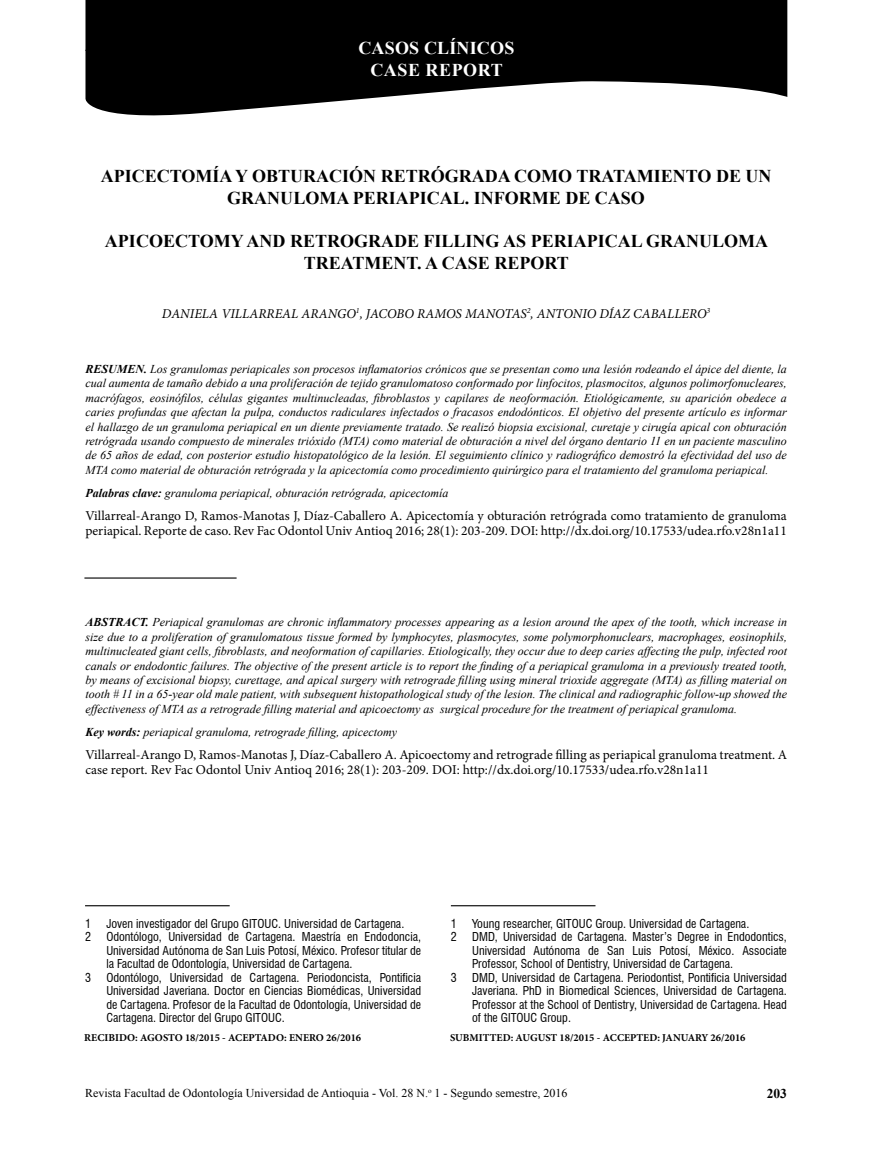
<style>
.page{position:relative;width:872px;height:1149px;background:#fff}
.page>*{position:absolute;margin:0;border:0;box-sizing:border-box;transform-origin:0 0}
.t1{font:700 18px/21.6px "Times New Roman";color:#000;text-align:center}
.t2{font:700 18px/21.6px "Times New Roman";letter-spacing:.01em;color:#fff;text-align:center}
.t3{font:13.5px/15px "Minion Pro";color:#000}
.t4{font:italic 13.5px "Minion Pro";color:#000}
.t5{font:700 13.5px "Times New Roman";color:#000}
.t6{font:italic 12px/14.4px "Times New Roman";color:#000;text-align:justify}
.t7{font:condensed 12px/13.5px "Swiss 721 BT";color:#000;text-align:justify}
.t8{font:12px "Times New Roman";color:#000}
.t9{font:700 10.5px "Minion Pro";color:#000}
.s1{font-weight:700}
</style>
<div class="page">
<hr style="left:84px;top:577px;width:153px;height:1px;background:#000">
<hr style="left:85px;top:904px;width:145px;height:2px;background:#000">
<hr style="left:451px;top:904px;width:144px;height:2px;background:#000">
<svg style="left:85px;top:0;width:702px;height:116px;fill:#000"></svg>
<h1 class="t2" style="left:358px;top:37px;width:157px">CASOS CLÍNICOS<br>CASE REPORT</h1>
<h1 class="t1" style="left:101px;top:165px;width:672px">APICECTOMÍA Y OBTURACIÓN RETRÓGRADA COMO TRATAMIENTO DE UN<br>GRANULOMA PERIAPICAL. INFORME DE CASO</h1>
<h1 class="t1" style="left:105px;top:230px;width:665px">APICOECTOMY AND RETROGRADE FILLING AS PERIAPICAL GRANULOMA<br>TREATMENT. A CASE REPORT</h1>
<p class="t4" style="left:162px;top:304px;width:550px">DANIELA VILLARREAL ARANGO<sup>1</sup>, JACOBO RAMOS MANOTAS<sup>2</sup>, ANTONIO DÍAZ CABALLERO<sup>3</sup></p>
<p class="t6" style="left:85px;top:361px;width:703px"><span class="s1">RESUMEN.</span> Los granulomas periapicales son procesos inflamatorios crónicos que se presentan como una lesión rodeando el ápice del diente, la cual aumenta de tamaño debido a una proliferación de tejido granulomatoso conformado por linfocitos, plasmocitos, algunos polimorfonucleares, macrófagos, eosinófilos, células gigantes multinucleadas, fibroblastos y capilares de neoformación. Etiológicamente, su aparición obedece a caries profundas que afectan la pulpa, conductos radiculares infectados o fracasos endodónticos. El objetivo del presente artículo es informar el hallazgo de un granuloma periapical en un diente previamente tratado. Se realizó biopsia excisional, curetaje y cirugía apical con obturación retrógrada usando compuesto de minerales trióxido (MTA) como material de obturación a nivel del órgano dentario 11 en un paciente masculino de 65 años de edad, con posterior estudio histopatológico de la lesión. El seguimiento clínico y radiográfico demostró la efectividad del uso de MTA como material de obturación retrógrada y la apicectomía como procedimiento quirúrgico para el tratamiento del granuloma periapical.</p>
<p class="t6" style="left:85px;top:485px;width:364px"><span class="s1">Palabras clave:</span> granuloma periapical, obturación retrógrada, apicectomía</p>
<p class="t3" style="left:85px;top:508px;width:703px">Villarreal-Arango D, Ramos-Manotas J, Díaz-Caballero A. Apicectomía y obturación retrógrada como tratamiento de granuloma periapical. Reporte de caso. Rev Fac Odontol Univ Antioq 2016; 28(1): 203-209. DOI: http://dx.doi.org/10.17533/udea.rfo.v28n1a11</p>
<p class="t6" style="left:85px;top:614px;width:703px"><span class="s1">ABSTRACT.</span> Periapical granulomas are chronic inflammatory processes appearing as a lesion around the apex of the tooth, which increase in size due to a proliferation of granulomatous tissue formed by lymphocytes, plasmocytes, some polymorphonuclears, macrophages, eosinophils, multinucleated giant cells, fibroblasts, and neoformation of capillaries. Etiologically, they occur due to deep caries affecting the pulp, infected root canals or endodontic failures. The objective of the present article is to report the finding of a periapical granuloma in a previously treated tooth, by means of excisional biopsy, curettage, and apical surgery with retrograde filling using mineral trioxide aggregate (MTA) as filling material on tooth # 11 in a 65-year old male patient, with subsequent histopathological study of the lesion. The clinical and radiographic follow-up showed the effectiveness of MTA as a retrograde filling material and apicoectomy as surgical procedure for the treatment of periapical granuloma.</p>
<p class="t6" style="left:85px;top:724px;width:313px"><span class="s1">Key words:</span> periapical granuloma, retrograde filling, apicectomy</p>
<p class="t3" style="left:85px;top:747px;width:703px">Villarreal-Arango D, Ramos-Manotas J, Díaz-Caballero A. Apicoectomy and retrograde filling as periapical granuloma treatment. A case report. Rev Fac Odontol Univ Antioq 2016; 28(1): 203-209. DOI: http://dx.doi.org/10.17533/udea.rfo.v28n1a11</p>
<p class="t7" style="left:85px;top:916px;width:7px">1</p>
<p class="t7" style="left:106px;top:916px;width:299px">Joven investigador del Grupo GITOUC. Universidad de Cartagena.</p>
<p class="t7" style="left:85px;top:929px;width:7px">2</p>
<p class="t7" style="left:106px;top:929px;width:316px">Odontólogo, Universidad de Cartagena. Maestría en Endodoncia, Universidad Autónoma de San Luis Potosí, México. Profesor titular de la Facultad de Odontología, Universidad de Cartagena.</p>
<p class="t7" style="left:85px;top:970px;width:7px">3</p>
<p class="t7" style="left:106px;top:970px;width:316px">Odontólogo, Universidad de Cartagena. Periodoncista, Pontificia Universidad Javeriana. Doctor en Ciencias Biomédicas, Universidad de Cartagena. Profesor de la Facultad de Odontología, Universidad de Cartagena. Director del Grupo GITOUC.</p>
<p class="t9" style="left:84px;top:1029px;width:278px">RECIBIDO: AGOSTO 18/2015 - ACEPTADO: ENERO 26/2016</p>
<p class="t7" style="left:451px;top:916px;width:7px">1</p>
<p class="t7" style="left:472px;top:916px;width:279px">Young researcher, GITOUC Group. Universidad de Cartagena.</p>
<p class="t7" style="left:451px;top:929px;width:7px">2</p>
<p class="t7" style="left:472px;top:929px;width:316px">DMD, Universidad de Cartagena. Master’s Degree in Endodontics, Universidad Autónoma de San Luis Potosí, México. Associate Professor, School of Dentistry, Universidad de Cartagena.</p>
<p class="t7" style="left:451px;top:970px;width:7px">3</p>
<p class="t7" style="left:472px;top:970px;width:316px">DMD, Universidad de Cartagena. Periodontist, Pontificia Universidad Javeriana. PhD in Biomedical Sciences, Universidad de Cartagena.<br>Professor at the School of Dentistry, Universidad de Cartagena. Head of the GITOUC Group.</p>
<p class="t9" style="left:450px;top:1029px;width:297px">SUBMITTED: AUGUST 18/2015 - ACCEPTED: JANUARY 26/2016</p>
<p class="t8" style="left:85px;top:1084px;width:484px">Revista Facultad de Odontología Universidad de Antioquia - Vol. 28 N.<sup>o</sup> 1 - Segundo semestre, 2016</p>
<p class="t5" style="left:766px;top:1083px;width:22px">203</p>
</div>
